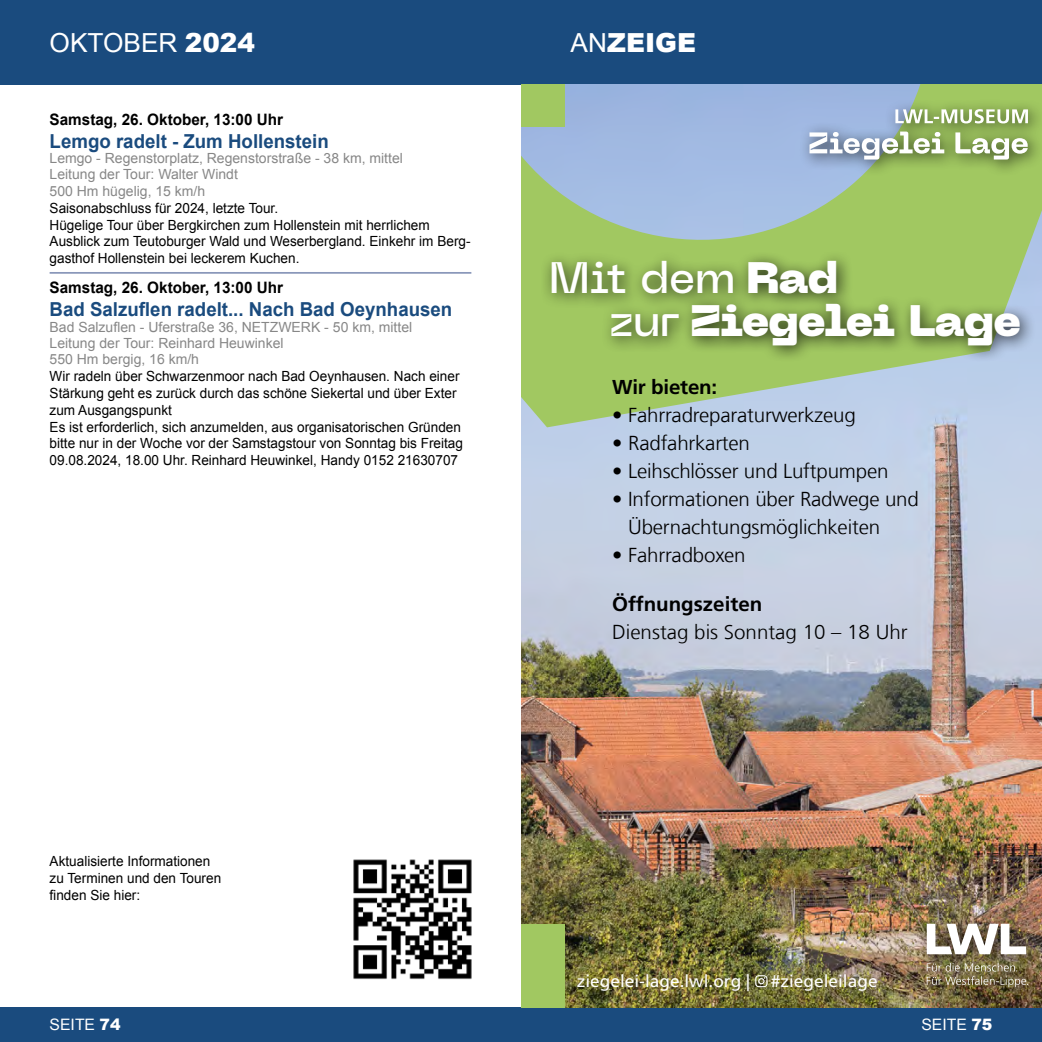
<style>
.page{position:relative;width:1042px;height:1042px;background:#fff}
.page>*{position:absolute;margin:0;border:0;box-sizing:border-box;transform-origin:0 0}
.t1{font:900 43.75px/43.8px "PP Neue Machina Inktrap";letter-spacing:-.015em;color:#fff}
.t2{font:26.25px "Arial";color:#fff}
.t3{font:900 26.25px "Arial";color:#fff}
.t4{font:300 20.12px/28px "Frutiger LT Com";letter-spacing:-.01em;color:#000}
.t5{font:700 20.12px "Frutiger LT Com";color:#000}
.t6{font:700 19.25px "Arial";color:#1a4b7e}
.t7{font:16.97px "Frutiger LT Com";color:#fff}
.t8{font:700 15.75px "Arial";color:#000}
.t9{font:15.75px "Arial";color:#fff}
.t10{font:14px/16.8px "Arial";color:#000}
.t11{font:14px/16.3px "Arial";color:#878787}
.s1{font-weight:900}
.s2{font-weight:400}
.s3{font-weight:500}
.s4{font-weight:700}
</style>
<div class="page">
<div style="left:0;top:1007px;width:521px;height:35px;background:#1a4b7e"></div>
<div style="left:0;top:0;width:521px;height:84px;background:#1a4b7e"></div>
<div style="left:521px;top:0;width:521px;height:84px;background:#1a4b7e"></div>
<div style="left:521px;top:1007px;width:521px;height:35px;background:#1a4b7e"></div>
<img style="left:521px;top:427px;width:521px;height:580px">
<svg style="left:521px;top:84px;width:521px;height:343px;background:#a6c3af"></svg>
<div style="left:540px;top:249px;width:497px;height:114px;background:#000;opacity:.75"></div>
<div style="left:798px;top:98px;width:244px;height:79px;background:#000;opacity:.75"></div>
<svg style="left:809px;top:109px;width:219px;height:50px"></svg>
<div style="left:915px;top:912px;width:127px;height:90px;background:#000;opacity:.75"></div>
<svg style="left:926px;top:924px;width:100px;height:30px"></svg>
<svg style="left:926px;top:963px;width:102px;height:24px;background:#867a59"></svg>
<svg style="left:755px;top:975px;width:12px;height:12px"></svg>
<div style="left:521px;top:84px;width:43px;height:42px;background:#a1c861"></div>
<div style="left:521px;top:924px;width:43px;height:83px;background:#a1c861"></div>
<img style="left:353px;top:859px;width:119px;height:121px">
<hr style="left:50px;top:272px;width:421px;height:2px;background:#8a98ba">
<h2 class="t2" style="left:50px;top:25px;width:207px">OKTOBER <span class="s1">2024</span></h2>
<p class="t8" style="left:50px;top:109px;width:235px">Samstag, 26. Oktober, 13:00 Uhr</p>
<h3 class="t6" style="left:50px;top:128px;width:281px">Lemgo radelt - Zum Hollenstein</h3>
<p class="t11" style="left:50px;top:151px;width:355px">Lemgo - Regenstorplatz, Regenstorstraße - 38 km, mittel<br>Leitung der Tour: Walter Windt<br>500 Hm hügelig, 15 km/h</p>
<p class="t10" style="left:50px;top:200px;width:422px">Saisonabschluss für 2024, letzte Tour.<br>Hügelige Tour über Bergkirchen zum Hollenstein mit herrlichem Ausblick zum Teutoburger Wald und Weserbergland. Einkehr im Berg&shy;gasthof Hollenstein bei leckerem Kuchen.</p>
<p class="t8" style="left:50px;top:277px;width:235px">Samstag, 26. Oktober, 13:00 Uhr</p>
<h3 class="t6" style="left:50px;top:297px;width:404px">Bad Salzuflen radelt... Nach Bad Oeynhausen</h3>
<p class="t11" style="left:50px;top:319px;width:364px">Bad Salzuflen - Uferstraße 36, NETZWERK - 50 km, mittel<br>Leitung der Tour: Reinhard Heuwinkel<br>550 Hm bergig, 16 km/h</p>
<p class="t10" style="left:50px;top:368px;width:415px">Wir radeln über Schwarzenmoor nach Bad Oeynhausen. Nach einer Stärkung geht es zurück durch das schöne Siekertal und über Exter zum Ausgangspunkt<br>Es ist erforderlich, sich anzumelden, aus organisatorischen Gründen bitte nur in der Woche vor der Samstagstour von Sonntag bis Freitag 09.08.2024, 18.00 Uhr. Reinhard Heuwinkel, Handy 0152 21630707</p>
<h2 class="t3" style="left:570px;top:23px;width:127px"><span class="s2">AN</span>ZEIGE</h2>
<h1 class="t1" style="left:609px;top:257px;width:413px;text-indent:-61px"><span class="s3">Mit dem</span> Rad<br><span class="s3">zur</span> Ziegelei Lage</h1>
<h3 class="t5" style="left:612px;top:375px;width:107px">Wir bieten:</h3>
<h3 class="t4" style="left:612px;top:401px;width:245px"><span class="s4">•</span> Fahrradreparaturwerkzeug</h3>
<h3 class="t4" style="left:612px;top:429px;width:139px"><span class="s4">•</span> Radfahrkarten</h3>
<h3 class="t4" style="left:612px;top:457px;width:278px"><span class="s4">•</span> Leihschlösser und Luftpumpen</h3>
<h3 class="t4" style="left:628px;top:485px;width:292px;text-indent:-16px"><span class="s4">•</span> Informationen über Radwege und<br>Übernachtungsmöglichkeiten</h3>
<h3 class="t4" style="left:612px;top:541px;width:135px"><span class="s4">•</span> Fahrradboxen</h3>
<h3 class="t5" style="left:612px;top:592px;width:152px">Öffnungszeiten</h3>
<h3 class="t4" style="left:612px;top:618px;width:297px">Dienstag bis Sonntag 10 – 18 Uhr</h3>
<p class="t10" style="left:50px;top:853px;width:173px">Aktualisierte Informationen zu Terminen und den Touren finden Sie hier:</p>
<p class="t7" style="left:577px;top:971px;width:302px">ziegelei-lage.lwl.org | #ziegeleilage</p>
<p class="t9" style="left:50px;top:1014px;width:72px">SEITE <span class="s1">74</span></p>
<p class="t9" style="left:921px;top:1014px;width:72px">SEITE <span class="s1">75</span></p>
</div>
